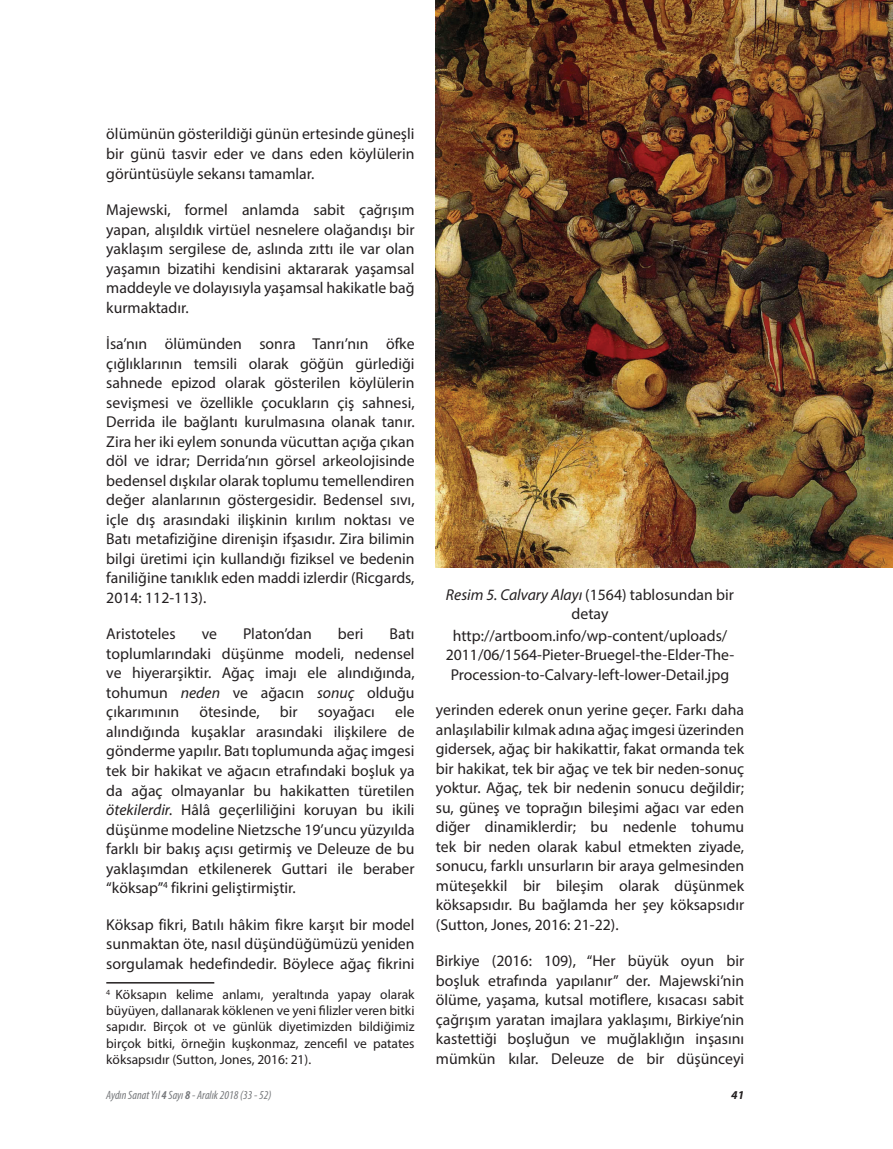
<style>
.page{position:relative;width:893px;height:1149px;background:#fff}
.page>*{position:absolute;margin:0;border:0;box-sizing:border-box;transform-origin:0 0}
.t1{font:15.75px/19.5px "Myriad Pro";color:#231f20;text-align:justify}
.t2{font:13.5px/16.2px "Myriad Pro";color:#231f20;text-align:justify}
.t3{font:italic condensed 12px "Myriad Pro";color:#76787b}
.t4{font:italic 700 12px "Myriad Pro";color:#231f20}
.s1{font-style:italic}
.s2{font-weight:700}
</style>
<div class="page">
<hr style="left:106px;top:981px;width:108px;height:2px;background:#231f20">
<img style="left:436px;top:0;width:457px;height:567px">
<p class="t1" style="left:106px;top:124px;width:310px">ölümünün gösterildiği günün ertesinde güneşli bir günü tasvir eder ve dans eden köylülerin görüntüsüyle sekansı tamamlar.</p>
<p class="t1" style="left:106px;top:200px;width:310px">Majewski, formel anlamda sabit çağrışım yapan, alışıldık virtüel nesnelere olağandışı bir yaklaşım sergilese de, aslında zıttı ile var olan yaşamın bizatihi kendisini aktararak yaşamsal maddeyle ve dolayısıyla yaşamsal hakikatle bağ kurmaktadır.</p>
<p class="t1" style="left:106px;top:334px;width:310px">İsa’nın ölümünden sonra Tanrı’nın öfke çığlıklarının temsili olarak göğün gürlediği sahnede epizod olarak gösterilen köylülerin sevişmesi ve özellikle çocukların çiş sahnesi, Derrida ile bağlantı kurulmasına olanak tanır.<br>Zira her iki eylem sonunda vücuttan açığa çıkan döl ve idrar; Derrida’nın görsel arkeolojisinde bedensel dışkılar olarak toplumu temellendiren değer alanlarının göstergesidir. Bedensel sıvı, içle dış arasındaki ilişkinin kırılım noktası ve Batı metafiziğine direnişin ifşasıdır. Zira bilimin bilgi üretimi için kullandığı fiziksel ve bedenin faniliğine tanıklık eden maddi izlerdir (Ricgards, 2014: 112-113).</p>
<p class="t1" style="left:106px;top:624px;width:71px">Aristoteles</p>
<p class="t1" style="left:202px;top:624px;width:17px">ve</p>
<p class="t1" style="left:243px;top:624px;width:70px">Platon’dan</p>
<p class="t1" style="left:338px;top:624px;width:27px">beri</p>
<p class="t1" style="left:106px;top:624px;width:310px;text-indent:283px">Batı toplumlarındaki düşünme modeli, nedensel ve hiyerarşiktir. Ağaç imajı ele alındığında, tohumun <span class="s1">neden</span> ve ağacın <span class="s1">sonuç</span> olduğu çıkarımının</p>
<p class="t1" style="left:106px;top:702px;width:310px;text-indent:289px">ele alındığında kuşaklar arasındaki ilişkilere de gönderme yapılır. Batı toplumunda ağaç imgesi tek bir hakikat ve ağacın etrafındaki boşluk ya da ağaç olmayanlar bu hakikatten türetilen <span class="s1">ötekilerdir.</span> Hâlâ geçerliliğini koruyan bu ikili düşünme modeline Nietzsche 19’uncu yüzyılda farklı bir bakış açısı getirmiş ve Deleuze de bu yaklaşımdan etkilenerek Guttari ile beraber “köksap”<sup>4</sup> fikrini geliştirmiştir.</p>
<p class="t1" style="left:106px;top:914px;width:310px">Köksap fikri, Batılı hâkim fikre karşıt bir model sunmaktan öte, nasıl düşündüğümüzü yeniden sorgulamak hedefindedir. Böylece ağaç fikrini</p>
<p class="t2" style="left:106px;top:985px;width:310px"><sup>4</sup> Köksapın kelime anlamı, yeraltında yapay olarak büyüyen, dallanarak köklenen ve yeni filizler veren bitki sapıdır. Birçok ot ve günlük diyetimizden bildiğimiz birçok bitki, örneğin kuşkonmaz, zencefil ve patates köksapsıdır (Sutton, Jones, 2016: 21).</p>
<p class="t1" style="left:199px;top:702px;width:62px">ötesinde,</p>
<p class="t1" style="left:280px;top:702px;width:19px">bir</p>
<p class="t1" style="left:318px;top:702px;width:58px">soyağacı</p>
<p class="t1" style="left:446px;top:584px;width:290px;text-align:center"><span class="s1">Resim 5. Calvary Alayı</span> (1564) tablosundan bir detay</p>
<p class="t1" style="left:446px;top:625px;width:290px;text-align:center">http://artboom.info/wp-content/uploads/<br>2011/06/1564-Pieter-Bruegel-the-Elder-The-<br>Procession-to-Calvary-left-lower-Detail.jpg</p>
<p class="t1" style="left:436px;top:699px;width:310px">yerinden ederek onun yerine geçer. Farkı daha anlaşılabilir kılmak adına ağaç imgesi üzerinden gidersek, ağaç bir hakikattir, fakat ormanda tek bir hakikat, tek bir ağaç ve tek bir neden-sonuç yoktur. Ağaç, tek bir nedenin sonucu değildir; su, güneş ve toprağın bileşimi ağacı var eden diğer dinamiklerdir; bu nedenle tohumu tek bir neden olarak kabul etmekten ziyade, sonucu, farklı unsurların bir araya gelmesinden müteşekkil bir bileşim olarak düşünmek köksapsıdır. Bu bağlamda her şey köksapsıdır (Sutton, Jones, 2016: 21-22).</p>
<p class="t1" style="left:436px;top:950px;width:310px">Birkiye (2016: 109), “Her büyük oyun bir boşluk etrafında yapılanır” der. Majewski’nin ölüme, yaşama, kutsal motiflere, kısacası sabit çağrışım yaratan imajlara yaklaşımı, Birkiye’nin kastettiği boşluğun ve muğlaklığın inşasını mümkün kılar. Deleuze de bir düşünceyi</p>
<p class="t3" style="left:106px;top:1087px;width:167px">Aydın Sanat Yıl <span class="s2">4</span> Sayı <span class="s2">8</span> - Aralık 2018 (33 - 52)</p>
<p class="t4" style="left:731px;top:1086px;width:14px">41</p>
</div>
